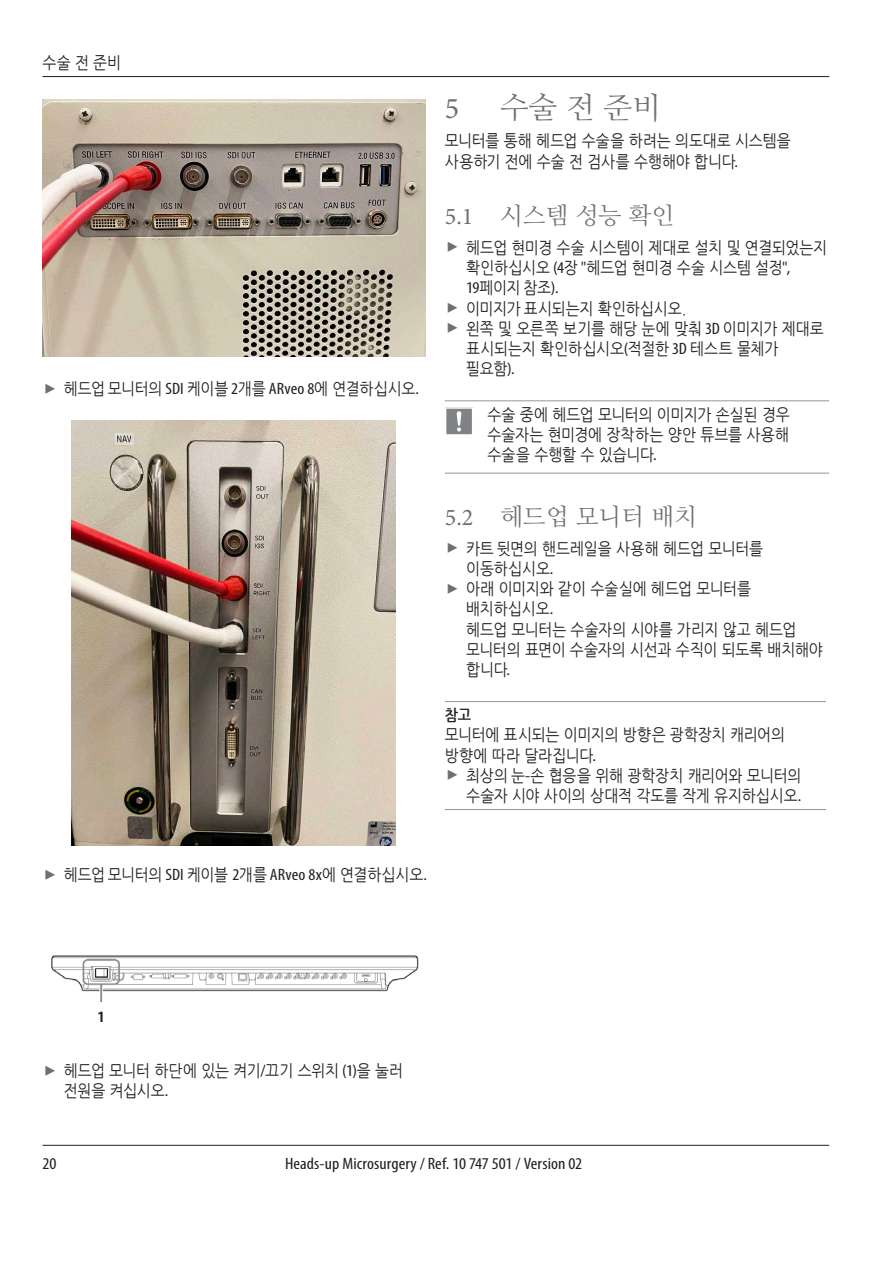
<style>
.page{position:relative;width:893px;height:1263px;background:#fff}
.page>*{position:absolute;margin:0;border:0;box-sizing:border-box;transform-origin:0 0}
.t1{font:30px "Nanum Myeongjo";color:#6d6f71}
.t2{font:30px "Minion Pro";color:#6d6f71}
.t3{font:24px "Nanum Myeongjo";color:#6d6f71}
.Leica_Grundtext{font:16.5px/20.2px "Nanum Gothic";letter-spacing:-.01em;color:#231f20;scale:.9 1}
.Leica_Handlung_Resultat{font:16.5px/20.2px "Nanum Gothic";letter-spacing:-.015em;color:#231f20;scale:.9 1}
.t4{font:condensed 16.5px "Myriad Pro";letter-spacing:.005em;color:#231f20;scale:1.1 1}
.Warnhinweis_Text{font:16.5px/20.2px "Nanum Gothic";letter-spacing:-.015em;color:#231f20;scale:.9 1}
.Hinweis_Text_fett{font:700 15.75px "Nanum Gothic";color:#231f20;scale:.9 1}
.Leica_Grundtext_fett{font:700 condensed 15.75px "Myriad Pro";color:#231f20}
.s1{font-family:"Myriad Pro";font-stretch:condensed}
.s2{font-family:"Minion Pro"}
</style>
<div class="page">
<hr style="left:43px;top:76px;width:786px;height:1px;background:#231f20">
<hr style="left:43px;top:1145px;width:786px;height:1px;background:#231f20">
<img style="left:43px;top:100px;width:382px;height:256px">
<img style="left:72px;top:421px;width:324px;height:425px">
<img style="left:51px;top:955px;width:368px;height:47px">
<hr style="left:445px;top:401px;width:42px;height:1px;background:#949698">
<hr style="left:487px;top:401px;width:342px;height:1px;background:#949698">
<hr style="left:445px;top:473px;width:42px;height:1px;background:#949698">
<hr style="left:487px;top:473px;width:342px;height:1px;background:#949698">
<svg style="left:445px;top:407px;width:28px;height:28px"></svg>
<hr style="left:445px;top:701px;width:381px;height:1px;background:#949698">
<hr style="left:445px;top:809px;width:381px;height:1px;background:#949698">
<p class="Leica_Grundtext" style="left:43px;top:53px;width:89px">수술 전 준비</p>
<p class="Leica_Grundtext" style="left:64px;top:379px;width:396px">헤드업 모니터의 <span class="s1">SDI</span> 케이블 <span class="s1">2</span>개를 <span class="s1">ARveo 8</span>에 연결하십시오<span class="s1">.</span></p>
<p class="t2" style="left:445px;top:88px;width:16px">5</p>
<p class="t1" style="left:500px;top:89px;width:162px">수술 전 준비</p>
<p class="Leica_Grundtext" style="left:445px;top:131px;width:386px">모니터를 통해 헤드업 수술을 하려는 의도대로 시스템을 사용하기 전에 수술 전 검사를 수행해야 합니다<span class="s1">.</span></p>
<p class="t3" style="left:445px;top:201px;width:231px"><span class="s2">5.1</span> 시스템 성능 확인</p>
<p class="Leica_Grundtext" style="left:466px;top:238px;width:403px">헤드업 현미경 수술 시스템이 제대로 설치 및 연결되었는지 확인하십시오 <span class="s1">(4</span>장 <span class="s1">"</span>헤드업 현미경 수술 시스템 설정<span class="s1">",<br>19</span>페이지 참조<span class="s1">).</span></p>
<p class="Leica_Grundtext" style="left:466px;top:299px;width:246px">이미지가 표시되는지 확인하십시오.</p>
<p class="Leica_Grundtext" style="left:466px;top:319px;width:399px">왼쪽 및 오른쪽 보기를 해당 눈에 맞춰 <span class="s1">3D</span> 이미지가 제대로 표시되는지 확인하십시오<span class="s1">(</span>적절한 <span class="s1">3D</span> 테스트 물체가 필요함<span class="s1">).</span></p>
<p class="Leica_Grundtext" style="left:487px;top:404px;width:338px;text-align:justify">수술 중에 헤드업 모니터의 이미지가 손실된 경우 수술자는 현미경에 장착하는 양안 튜브를 사용해 수술을 수행할 수 있습니다<span class="s1">.</span></p>
<p class="t3" style="left:445px;top:502px;width:254px"><span class="s2">5.2</span> 헤드업 모니터 배치</p>
<p class="Leica_Grundtext" style="left:466px;top:538px;width:332px">카트 뒷면의 핸드레일을 사용해 헤드업 모니터를 이동하십시오<span class="s1">.</span></p>
<p class="Leica_Grundtext" style="left:466px;top:579px;width:318px">아래 이미지와 같이 수술실에 헤드업 모니터를 배치하십시오<span class="s1">.</span></p>
<p class="Leica_Handlung_Resultat" style="left:466px;top:619px;width:398px">헤드업 모니터는 수술자의 시야를 가리지 않고 헤드업 모니터의 표면이 수술자의 시선과 수직이 되도록 배치해야 합니다<span class="s1">.</span></p>
<p class="Hinweis_Text_fett" style="left:445px;top:707px;width:31px">참고</p>
<p class="Warnhinweis_Text" style="left:445px;top:725px;width:379px">모니터에 표시되는 이미지의 방향은 광학장치 캐리어의 방향에 따라 달라집니다<span class="s1">.</span></p>
<p class="Leica_Grundtext" style="left:466px;top:766px;width:374px">최상의 눈<span class="s1">-</span>손 협응을 위해 광학장치 캐리어와 모니터의 수술자 시야 사이의 상대적 각도를 작게 유지하십시오<span class="s1">.</span></p>
<p class="Leica_Grundtext" style="left:64px;top:865px;width:405px">헤드업 모니터의 <span class="s1">SDI</span> 케이블 <span class="s1">2</span>개를 <span class="s1">ARveo 8x</span>에 연결하십시오<span class="s1">.</span></p>
<p class="Leica_Grundtext_fett" style="left:98px;top:1008px;width:8px">1</p>
<p class="Leica_Grundtext" style="left:64px;top:1061px;width:379px">헤드업 모니터 하단에 있는 켜기<span class="s1">/</span>끄기 스위치 <span class="s1">(1)</span>을 눌러 전원을 켜십시오<span class="s1">.</span></p>
<p class="t4" style="left:43px;top:1153px;width:14px">20</p>
<p class="t4" style="left:285px;top:1153px;width:272px">Heads-up Microsurgery / Ref. 10 747 501 / Version 02</p>
</div>
